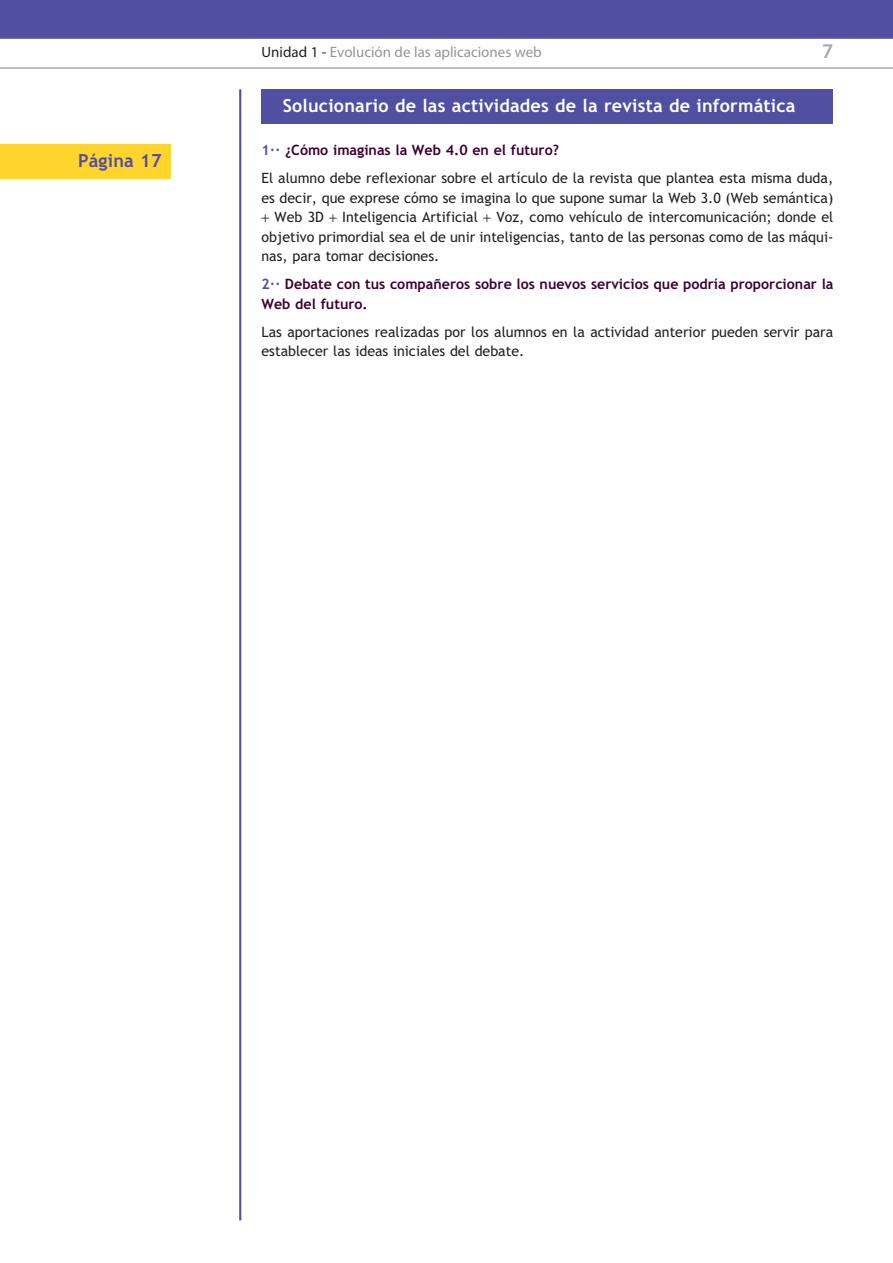
<style>
.page{position:relative;width:893px;height:1263px;background:#fff}
.page>*{position:absolute;margin:0;border:0;box-sizing:border-box;transform-origin:0 0}
.t1{font:600 21px "Myriad Pro";color:#a8a9ad}
.t2{font:700 18px "Trebuchet MS";letter-spacing:.01em;color:#fff}
.t3{font:700 18px "Trebuchet MS";letter-spacing:.01em;color:#504fa1}
.t4{font:15px "Myriad Pro";color:#939598}
.t5{font:14.25px/19.5px "Trebuchet MS";color:#231f20}
.t6{font:700 14.25px/19.5px "Trebuchet MS";color:#3f0034}
.s1{color:#231f20}
.s2{font-weight:700;color:#504fa1}
.s3{font-weight:700;color:#3f0034}
.s4{color:#504fa1}
</style>
<div class="page">
<div style="left:0;top:0;width:893px;height:38px;background:#504fa1"></div>
<hr style="left:239px;top:89px;width:2px;height:1131px;background:#504fa1">
<hr style="left:0;top:68px;width:893px;height:1px;background:#808285">
<hr style="left:0;top:38px;width:893px;height:1px;background:#808285">
<div style="left:261px;top:89px;width:572px;height:34px;background:#504fa1"></div>
<div style="left:0;top:145px;width:170px;height:34px;background:#ffd42c"></div>
<p class="t3" style="left:78px;top:154px;width:85px">Página 17</p>
<p class="t4" style="left:261px;top:43px;width:282px"><span class="s1">Unidad 1 -</span> Evolución de las aplicaciones web</p>
<h1 class="t1" style="left:822px;top:39px;width:13px">7</h1>
<p class="t2" style="left:283px;top:99px;width:514px">Solucionario de las actividades de la revista de informática</p>
<p class="t5" style="left:261px;top:137px;width:573px;line-height:28px"><span class="s2">1··</span> <span class="s3">¿Cómo imaginas la Web 4.0 en el futuro?<br></span>El alumno debe reflexionar sobre el artículo de la revista que plantea esta misma duda,</p>
<p class="t5" style="left:275px;top:189px;width:560px;text-indent:-13px">es decir, que exprese cómo se imagina lo que supone sumar la Web 3.0 (Web semántica)<br>Web 3D</p>
<p class="t5" style="left:261px;top:209px;width:573px;text-align:justify;text-indent:235px">Voz, como vehículo de intercomunicación; donde el objetivo primordial sea el de unir inteligencias, tanto de las personas como de las máqui&shy;nas, para tomar decisiones.</p>
<p class="t6" style="left:261px;top:275px;width:573px"><span class="s4">2··</span> Debate con tus compañeros sobre los nuevos servicios que podría proporcionar la<br>Web del futuro.</p>
<p class="t5" style="left:261px;top:323px;width:573px">Las aportaciones realizadas por los alumnos en la actividad anterior pueden servir para establecer las ideas iniciales del debate.</p>
<p class="t5" style="left:342px;top:209px;width:137px">Inteligencia Artificial</p>
</div>
